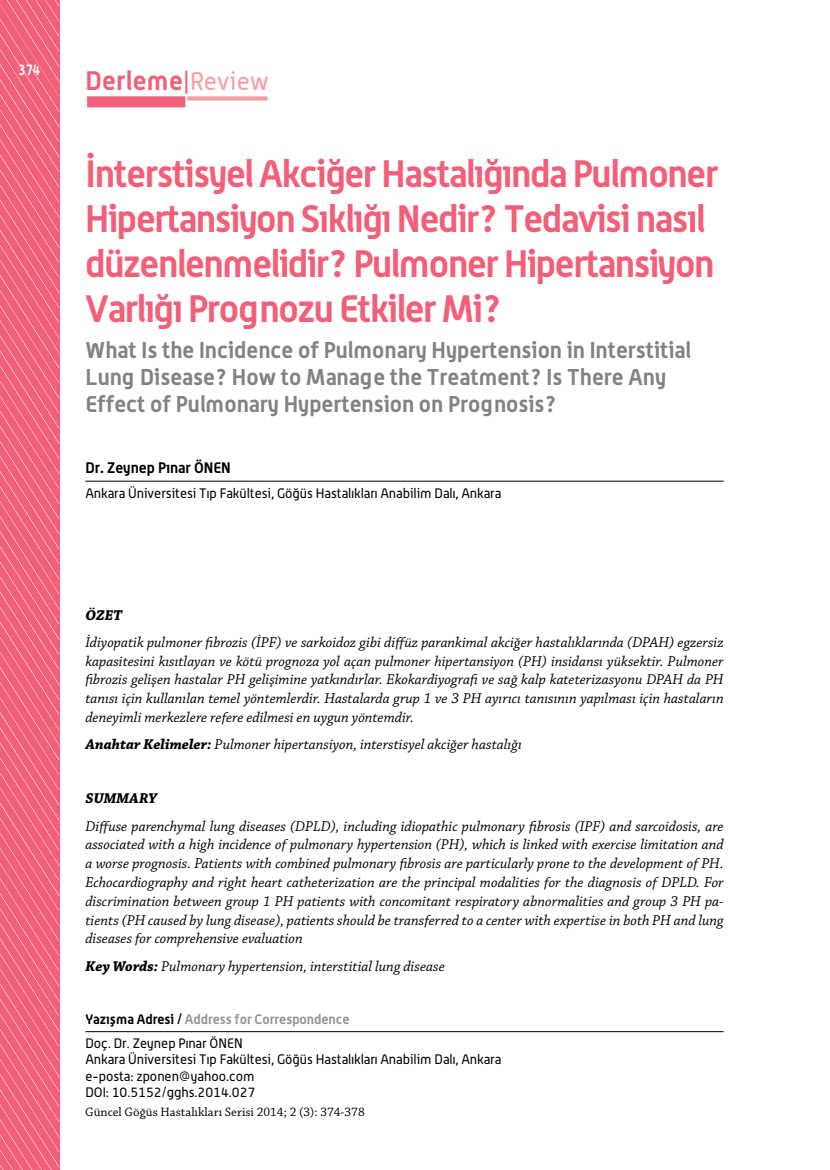
<style>
.page{position:relative;width:830px;height:1170px;background:#fff}
.page>*{position:absolute;margin:0;border:0;box-sizing:border-box;transform-origin:0 0}
.t1{font:700 37.5px/45px "Alwyn";letter-spacing:-.035em;color:#f16078}
.t2{font:700 26.25px "Alwyn";letter-spacing:.01em;color:#f16078}
.t3{font:700 22.5px/27px "Alwyn";color:#808285}
.t4{font:italic 15px/18.8px "Chaparral Pro";color:#000;text-align:justify}
.t5{font:700 15px "Alwyn";color:#000}
.t6{font:italic 700 15px "Chaparral Pro";color:#000}
.t7{font:700 15px "Alwyn";color:#fff;scale:.85 1}
.t8{font:13.5px/16.2px "Alwyn";color:#000}
.t9{font:700 13.5px/24.6px "Alwyn";letter-spacing:-.005em;color:#939598}
.t10{font:12.9px "Chaparral Pro";color:#000}
.s1{font-weight:400;font-size:25.05px;color:#f69ea4}
.s2{font-weight:700}
.s3{color:#000}
.s4{font-weight:400;color:#000}
</style>
<div class="page">
<hr style="left:185px;top:70px;width:2px;height:24px;background:#f16078">
<div style="left:87px;top:96px;width:98px;height:11px;background:#f16078"></div>
<div style="left:187px;top:96px;width:80px;height:5px;background:#f69ea4"></div>
<hr style="left:85px;top:481px;width:638px;height:1px;background:#000">
<hr style="left:85px;top:1031px;width:638px;height:1px;background:#000">
<svg style="left:0;top:0;width:59px;height:1169px;background:#f1687f"></svg>
<p class="t7" style="left:18px;top:61px;width:28px">374</p>
<h2 class="t2" style="left:85px;top:64px;width:185px">Derleme <span class="s1">Review</span></h2>
<h1 class="t1" style="left:85px;top:150px;width:634px">İnterstisyel Akciğer Hastalığında Pulmoner Hipertansiyon Sıklığı Nedir? Tedavisi nasıl düzenlenmelidir? Pulmoner Hipertansiyon Varlığı Prognozu Etkiler Mi?</h1>
<h3 class="t3" style="left:85px;top:336px;width:607px">What Is the Incidence of Pulmonary Hypertension in Interstitial<br>Lung Disease? How to Manage the Treatment? Is There Any<br>Effect of Pulmonary Hypertension on Prognosis?</h3>
<p class="t5" style="left:85px;top:458px;width:147px">Dr. Zeynep Pınar ÖNEN</p>
<p class="t8" style="left:85px;top:484px;width:417px">Ankara Üniversitesi Tıp Fakültesi, Göğüs Hastalıkları Anabilim Dalı, Ankara</p>
<p class="t6" style="left:85px;top:606px;width:38px">ÖZET</p>
<p class="t4" style="left:85px;top:633px;width:639px">İdiyopatik pulmoner fibrozis (İPF) ve sarkoidoz gibi diffüz parankimal akciğer hastalıklarında (DPAH) egzersiz kapasitesini kısıtlayan ve kötü prognoza yol açan pulmoner hipertansiyon (PH) insidansı yüksektir. Pulmoner fibrozis gelişen hastalar PH gelişimine yatkındırlar. Ekokardiyografi ve sağ kalp kateterizasyonu DPAH da PH tanısı için kullanılan temel yöntemlerdir. Hastalarda grup 1 ve 3 PH ayırıcı tanısının yapılması için hastaların deneyimli merkezlere refere edilmesi en uygun yöntemdir.</p>
<p class="t4" style="left:85px;top:735px;width:438px"><span class="s2">Anahtar Kelimeler:</span> Pulmoner hipertansiyon, interstisyel akciğer hastalığı</p>
<p class="t6" style="left:85px;top:789px;width:73px">SUMMARY</p>
<p class="t4" style="left:85px;top:817px;width:639px">Diffuse parenchymal lung diseases (DPLD), including idiopathic pulmonary fibrosis (IPF) and sarcoidosis, are associated with a high incidence of pulmonary hypertension (PH), which is linked with exercise limitation and a worse prognosis. Patients with combined pulmonary fibrosis are particularly prone to the development of PH.<br>Echocardiography and right heart catheterization are the principal modalities for the diagnosis of DPLD. For discrimination between group 1 PH patients with concomitant respiratory abnormalities and group 3 PH pa&shy;tients (PH caused by lung disease), patients should be transferred to a center with expertise in both PH and lung diseases for comprehensive evaluation</p>
<p class="t4" style="left:85px;top:956px;width:360px"><span class="s2">Key Words:</span> Pulmonary hypertension, interstitial lung disease</p>
<p class="t9" style="left:85px;top:1006px;width:265px"><span class="s3">Yazışma Adresi /</span> Address for Correspondence<br><span class="s4">Doç. Dr. Zeynep Pınar ÖNEN</span></p>
<p class="t8" style="left:85px;top:1051px;width:417px">Ankara Üniversitesi Tıp Fakültesi, Göğüs Hastalıkları Anabilim Dalı, Ankara e-posta: zponen@yahoo.com<br>DOI: 10.5152/gghs.2014.027</p>
<p class="t10" style="left:85px;top:1104px;width:281px">Güncel Göğüs Hastalıkları Serisi 2014; 2 (3): 374-378</p>
</div>
